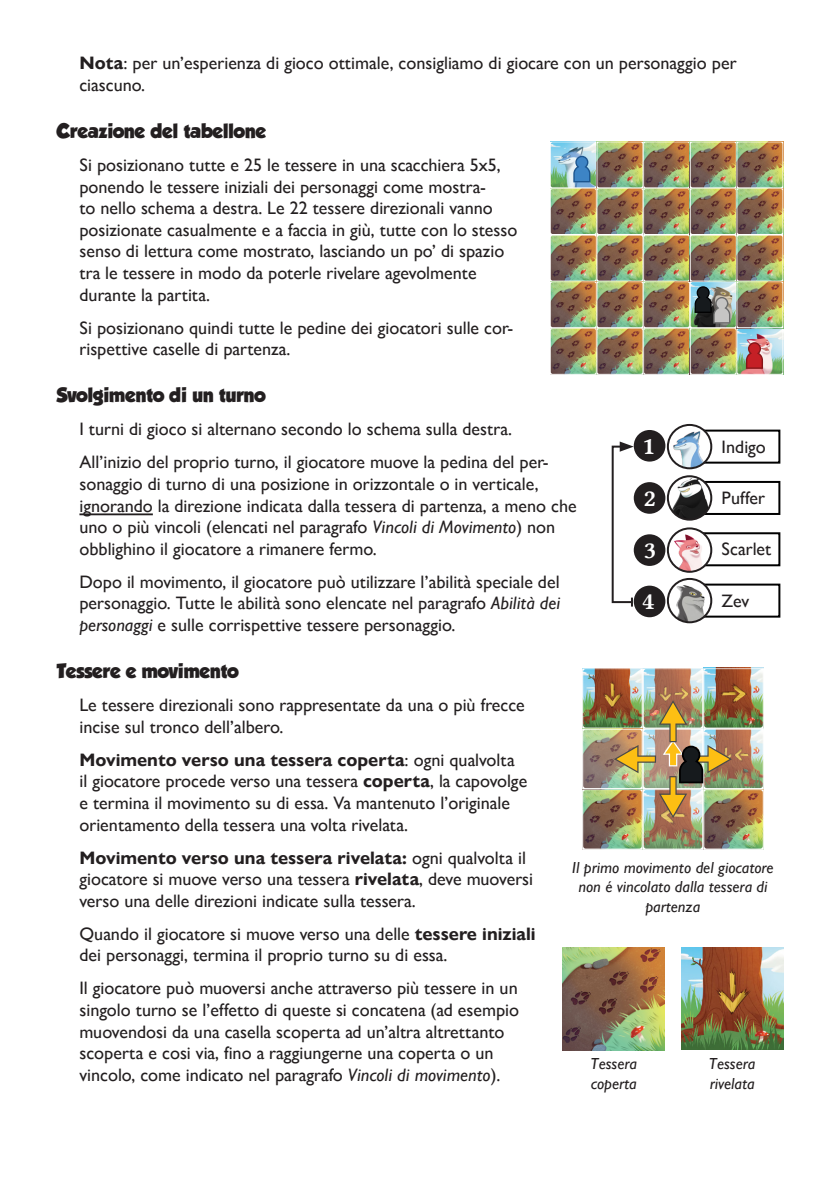
<style>
.page{position:relative;width:840px;height:1191px;background:#fff}
.page>*{position:absolute;margin:0;border:0;box-sizing:border-box;transform-origin:0 0}
.t1{font:24px "Lin Libertine B";color:#fff}
.Paragraph_Style_1{font:18px/21.6px "Gill Sans Nova";color:#231f20}
.Paragraph_Style_1-2{font:18px "GROBOLD";color:#231f20}
.t2{font:italic 16px/19.2px "Gill Sans Nova";color:#231f20}
.s1{font-weight:700}
.s2{font-style:italic}
</style>
<div class="page">
<hr style="left:79px;top:513px;width:74px;height:2px;background:#231f20">
<img style="left:550px;top:142px;width:232px;height:233px">
<img style="left:582px;top:668px;width:181px;height:181px">
<img style="left:562px;top:947px;width:102px;height:103px">
<img style="left:681px;top:947px;width:101px;height:102px">
<svg style="left:611px;top:441px;width:22px;height:165px"></svg>
<div style="left:633px;top:430px;width:32px;height:31px;background:#231f20;border-radius:50%"></div>
<div style="left:633px;top:534px;width:32px;height:32px;background:#231f20;border-radius:50%"></div>
<div style="left:633px;top:585px;width:32px;height:32px;background:#231f20;border-radius:50%"></div>
<div style="left:633px;top:482px;width:32px;height:32px;background:#231f20;border-radius:50%"></div>
<div style="left:689px;top:481px;width:91px;height:34px;border:2px solid #000"></div>
<img style="left:667px;top:476px;width:43px;height:43px;border-radius:22px">
<div style="left:666px;top:475px;width:45px;height:45px;border:2px solid #231f20;border-radius:50%"></div>
<div style="left:689px;top:429px;width:91px;height:34px;border:2px solid #000"></div>
<img style="left:669px;top:428px;width:41px;height:40px">
<div style="left:666px;top:424px;width:45px;height:45px;border:2px solid #231f20;border-radius:50%"></div>
<div style="left:689px;top:532px;width:91px;height:34px;border:2px solid #000"></div>
<img style="left:669px;top:531px;width:41px;height:41px">
<div style="left:666px;top:527px;width:45px;height:46px;border:2px solid #231f20;border-radius:50%"></div>
<div style="left:689px;top:583px;width:91px;height:34px;border:2px solid #000"></div>
<img style="left:669px;top:580px;width:41px;height:42px">
<div style="left:666px;top:578px;width:45px;height:45px;border:2px solid #231f20;border-radius:50%"></div>
<p class="Paragraph_Style_1" style="left:79px;top:52px;width:658px"><span class="s1">Nota</span>: per un’esperienza di gioco ottimale, consigliamo di giocare con un personaggio per ciascuno.</p>
<p class="Paragraph_Style_1-2" style="left:57px;top:120px;width:210px">Creazione del tabellone</p>
<p class="Paragraph_Style_1" style="left:79px;top:154px;width:422px">Si posizionano tutte e 25 le tessere in una scacchiera x5 5,</p>
<p class="Paragraph_Style_1" style="left:79px;top:197px;width:414px">to nello schema a destra. Le 22 tessere direzionali vanno</p>
<p class="Paragraph_Style_1" style="left:79px;top:176px;width:408px">ponendo le tessere iniziali dei personaggi come mostra-</p>
<p class="Paragraph_Style_1" style="left:79px;top:219px;width:439px">posizionate casualmente ae faccia in giù, tutte con lo stesso senso di lettura come mostrato, lasciando un po’ di spazio tra le tessere in modo da poterle rivelare agevolmente durante la partita.</p>
<p class="Paragraph_Style_1" style="left:79px;top:338px;width:212px">rispettive caselle di partenza.</p>
<p class="Paragraph_Style_1" style="left:79px;top:317px;width:435px">Si posizionano quindi tutte le pedine dei giocatori sulle cor-</p>
<p class="Paragraph_Style_1-2" style="left:57px;top:385px;width:210px">Svolgimento di un turno</p>
<p class="Paragraph_Style_1" style="left:79px;top:418px;width:434px">I turni di gioco si alternano secondo lo schema sulla destra.</p>
<p class="Paragraph_Style_1" style="left:79px;top:473px;width:460px">sonaggio di turno di una posizione in orizzontale ino verticale,</p>
<p class="t1" style="left:642px;top:429px;width:14px">1</p>
<p class="Paragraph_Style_1" style="left:721px;top:436px;width:46px">Indigo</p>
<p class="Paragraph_Style_1" style="left:79px;top:451px;width:470px">All’inizio del proprio turno il, giocatore muove la pedina del per-</p>
<p class="Paragraph_Style_1" style="left:79px;top:495px;width:498px">ignorando la direzione indicata dalla tessera di partenza a, meno che uno o più vincoli (elencati nel paragrafo <span class="s2">Vincoli di Movimento</span>) non obblighino il giocatore a rimanere fermo.</p>
<p class="Paragraph_Style_1" style="left:79px;top:571px;width:482px;text-align:justify">Dopo il movimento il, giocatore può utilizzare ’l abilità speciale del personaggio. Tutte le abilità sono elencate nel paragrafo <span class="s2">Abilità dei personaggi</span> e sulle corrispettive tessere personaggio.</p>
<p class="Paragraph_Style_1-2" style="left:57px;top:660px;width:183px">Tessere e movimento</p>
<p class="Paragraph_Style_1" style="left:79px;top:694px;width:446px">Le tessere direzionali sono rappresentate da una o più frecce incise sul tronco dell’albero.</p>
<p class="Paragraph_Style_1" style="left:79px;top:749px;width:449px"><span class="s1">Movimento verso una tessera coperta</span>: ogni qualvolta<br>il giocatore procede verso una tessera <span class="s1">coperta</span> la, capovolge e termina il movimento su di essa. Va mantenuto ’l originale orientamento della tessera una volta rivelata.</p>
<p class="Paragraph_Style_1" style="left:79px;top:846px;width:455px"><span class="s1">Movimento verso una tessera rivelata:</span> ogni qualvolta il giocatore si muove verso una tessera <span class="s1">rivelata</span>, deve muoversi verso una delle direzioni indicate sulla tessera.</p>
<p class="Paragraph_Style_1" style="left:79px;top:923px;width:457px">Quando il giocatore si muove verso una delle <span class="s1">tessere iniziali </span>dei personaggi, termina il proprio turno su di essa.</p>
<p class="Paragraph_Style_1" style="left:79px;top:977px;width:441px">Il giocatore può muoversi anche attraverso più tessere in un singolo turno se ’l effetto di queste si concatena (ad esempio muovendosi da una casella scoperta ad un’altra altrettanto scoperta e cosi via, fino a raggiungerne una coperta o un vincolo, come indicato nel paragrafo <span class="s2">Vincoli di movimento</span> .(</p>
<p class="t1" style="left:643px;top:481px;width:14px">2</p>
<p class="Paragraph_Style_1" style="left:721px;top:487px;width:45px">Puffer</p>
<p class="Paragraph_Style_1" style="left:721px;top:538px;width:51px">Scarlet</p>
<p class="Paragraph_Style_1" style="left:721px;top:590px;width:29px">Zev</p>
<p class="t1" style="left:643px;top:533px;width:14px">3</p>
<p class="t1" style="left:642px;top:585px;width:14px">4</p>
<p class="t2" style="left:572px;top:858px;width:203px;text-align:center">Il primo movimento del giocatore non é vincolato dalla tessera di partenza</p>
<p class="t2" style="left:590px;top:1054px;width:48px">Tessera coperta</p>
<p class="t2" style="left:708px;top:1054px;width:48px">Tessera rivelata</p>
</div>
